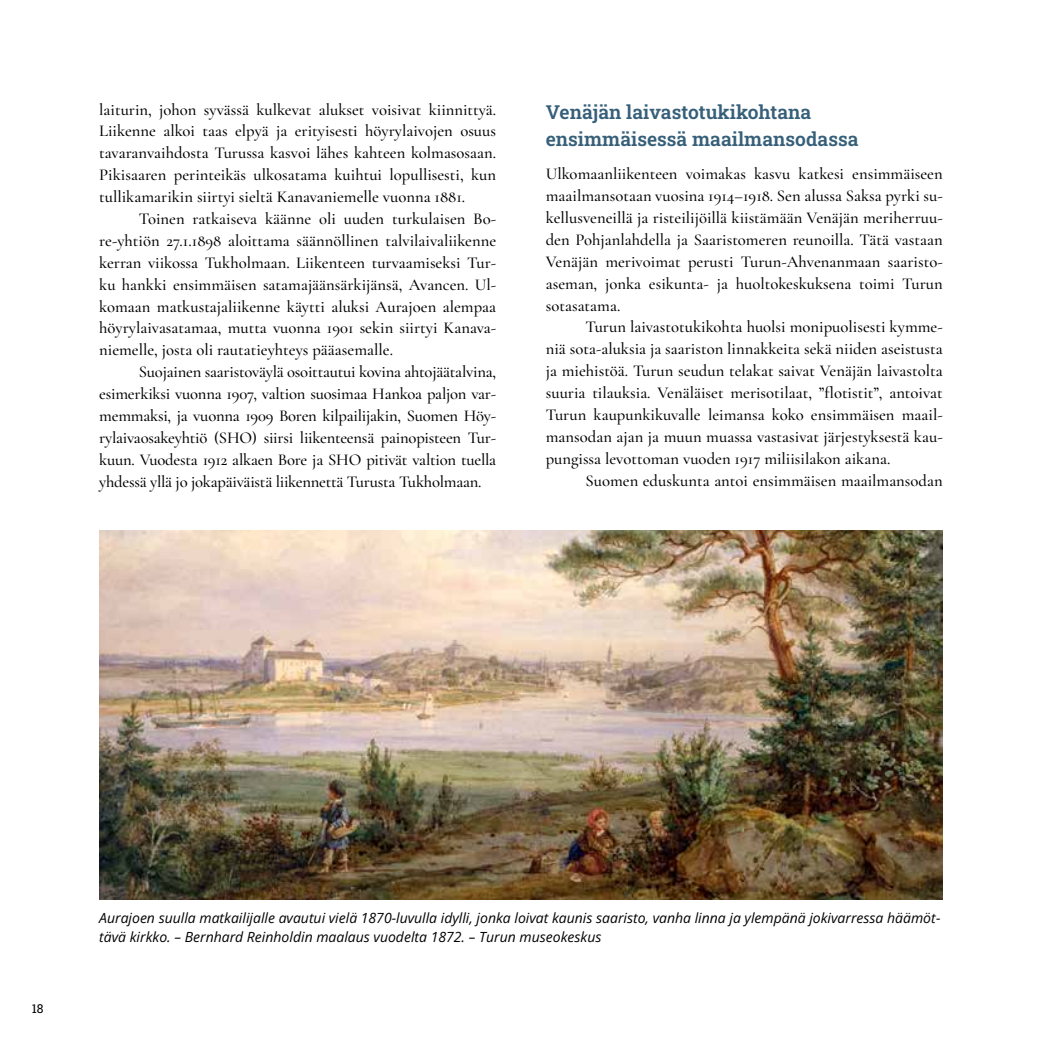
<style>
.page{position:relative;width:1042px;height:1042px;background:#fff}
.page>*{position:absolute;margin:0;border:0;box-sizing:border-box;transform-origin:0 0}
.t1{font:600 19.25px/26.2px "Roboto Slab";color:#365f79}
.t2{font:500 16.62px/21.9px "Cormorant Garamond";color:#000;text-align:justify}
.t3{font:italic 14px/19.2px "Open Sans";color:#000}
.t4{font:12.25px "Roboto Slab";color:#000}
</style>
<div class="page">
<img style="left:99px;top:531px;width:843px;height:368px">
<p class="t2" style="left:99px;top:98px;width:398px">laiturin, johon syvässä kulkevat alukset voisivat kiinnittyä.<br>Liikenne alkoi taas elpyä ja erityisesti höyrylaivojen osuus tavaranvaihdosta Turussa kasvoi lähes kahteen kolmasosaan.<br>Pikisaaren perinteikäs ulkosatama kuihtui lopullisesti, kun tullikamarikin siirtyi sieltä Kanavaniemelle vuonna 1881.</p>
<p class="t2" style="left:99px;top:208px;width:398px;text-indent:40px">Toinen ratkaiseva käänne oli uuden turkulaisen Bo&shy;re-yhtiön 27.1.1898 aloittama säännöllinen talvilaivaliikenne kerran viikossa Tukholmaan. Liikenteen turvaamiseksi Tur&shy;ku hankki ensimmäisen satamajäänsärkijänsä, Avancen. Ul&shy;komaan matkustajaliikenne käytti aluksi Aurajoen alempaa höyrylaivasatamaa, mutta vuonna 1901 sekin siirtyi Kanava&shy;niemelle, josta oli rautatieyhteys pääasemalle.</p>
<p class="t2" style="left:99px;top:361px;width:398px;text-indent:40px">Suojainen saaristoväylä osoittautui kovina ahtojäätalvina, esimerkiksi vuonna 1907, valtion suosimaa Hankoa paljon var&shy;memmaksi, ja vuonna 1909 Boren kilpailijakin, Suomen Höy&shy;rylaivaosakeyhtiö (SHO) siirsi liikenteensä painopisteen Tur&shy;kuun. Vuodesta 1912 alkaen Bore ja SHO pitivät valtion tuella yhdessä yllä jo jokapäiväistä liikennettä Turusta Tukholmaan.</p>
<p class="t1" style="left:546px;top:99px;width:314px">Venäjän laivastotukikohtana ensimmäisessä maailmansodassa</p>
<p class="t2" style="left:546px;top:163px;width:398px">Ulkomaanliikenteen voimakas kasvu katkesi ensimmäiseen maailmansotaan vuosina 1914–1918. Sen alussa Saksa pyrki su&shy;kellusveneillä ja risteilijöillä kiistämään Venäjän meriherruu&shy;den Pohjanlahdella ja Saaristomeren reunoilla. Tätä vastaan Venäjän merivoimat perusti Turun-Ahvenanmaan saaristo&shy;aseman, jonka esikunta- ja huoltokeskuksena toimi Turun sotasatama.</p>
<p class="t2" style="left:546px;top:316px;width:398px;text-indent:40px">Turun laivastotukikohta huolsi monipuolisesti kymme&shy;niä sota-aluksia ja saariston linnakkeita sekä niiden aseistusta ja miehistöä. Turun seudun telakat saivat Venäjän laivastolta suuria tilauksia. Venäläiset merisotilaat, ”flotistit”, antoivat Turun kaupunkikuvalle leimansa koko ensimmäisen maail&shy;mansodan ajan ja muun muassa vastasivat järjestyksestä kau&shy;pungissa levottoman vuoden 1917 miliisilakon aikana.</p>
<p class="t2" style="left:585px;top:469px;width:359px">Suomen eduskunta antoi ensimmäisen maailmansodan</p>
<p class="t4" style="left:32px;top:999px;width:13px">18</p>
<p class="t3" style="left:99px;top:908px;width:843px">Aurajoen suulla matkailijalle avautui vielä 1870-luvulla idylli, jonka loivat kaunis saaristo, vanha linna ja ylempänä jokivarressa häämöt&shy;tävä kirkko. – Bernhard Reinholdin maalaus vuodelta 1872. – Turun museokeskus</p>
</div>
